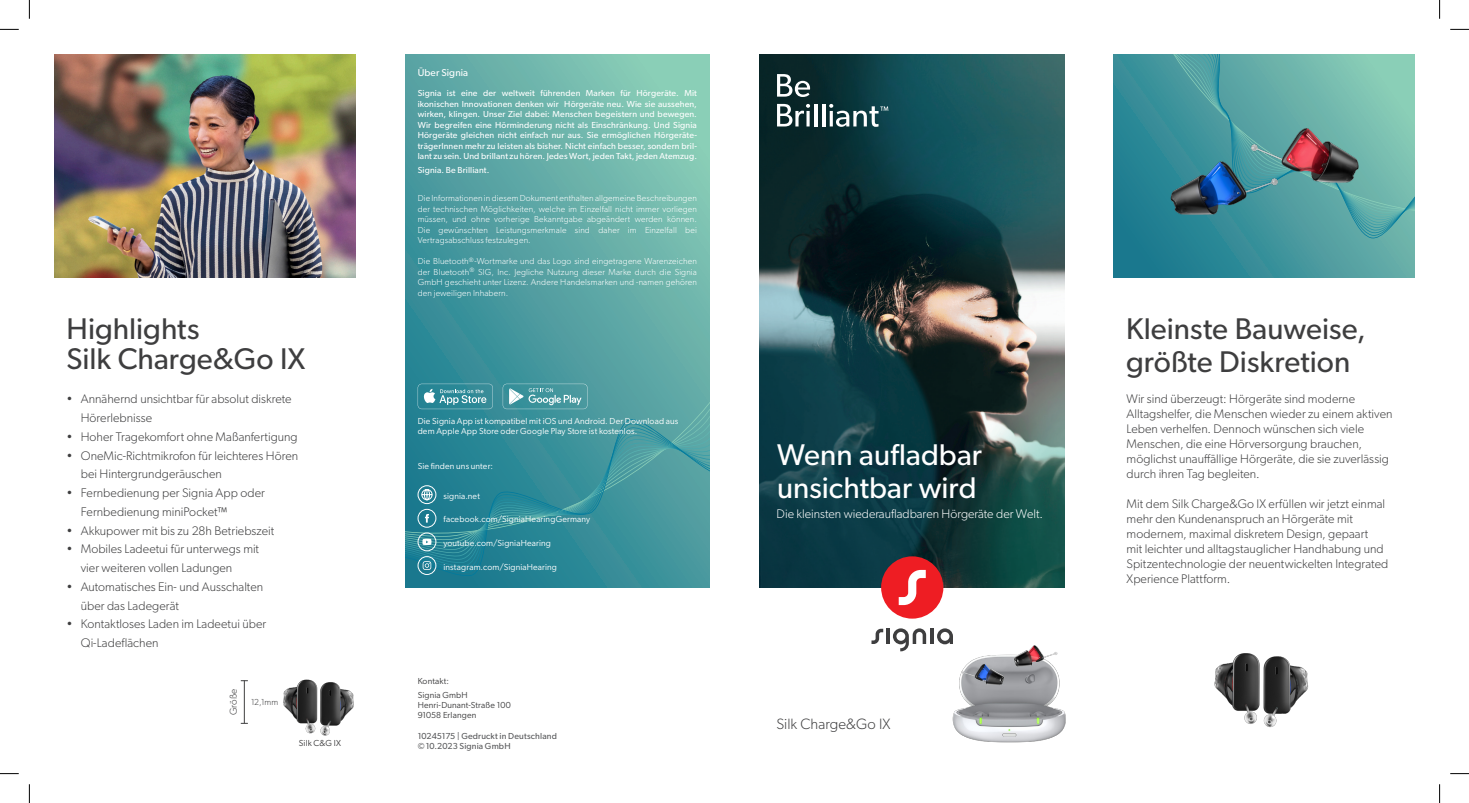
<style>
.page{position:relative;width:1469px;height:803px;background:#fff}
.page>*{position:absolute;margin:0;border:0;box-sizing:border-box;transform-origin:0 0}
._24pt_Gibson_HEAD_Book_left_white{font:30px/30px "Gibson";color:#3e3e3f}
._24pt_Gibson_HEAD_Book_left_white-2{font:30px "Gibson";color:#fff}
._12pt_Gibson_SKY_Book_left_white{font:300 15px "Gibson";color:#3e3e3f}
._10pt_COPY_Gibson_Light_left_black{font:300 12.5px/15px "Gibson";letter-spacing:.005em;color:#3e3e3f}
.t1{font:300 12.5px "Gibson";color:#fff}
._8pt_Gibson_COPY_BACK_Book_left_black{font:10px "Gibson";letter-spacing:.01em;color:#fff}
._8pt_Gibson_COPY_BACK_Regular_left_black{font:300 10px "Gibson";letter-spacing:.01em;color:#3e3e3f}
.TAB_8pt_Avenir_COPY_Regular_left_black{font:300 8.75px/10.5px "Gibson";letter-spacing:.015em;color:#fff;text-align:justify}
._8pt_Gibson_COPY_BACK_Book_left_black-2{font:8.75px/10.5px "Gibson";letter-spacing:.015em;color:#fff;text-align:justify}
._7pt_COPY_INFO_Gibson_Book_left_black{font:8.75px/10.5px "Gibson";letter-spacing:.015em;color:#fff}
._7pt_Gibson_COPY_Book_left_black{font:8.75px "Gibson";letter-spacing:.015em;color:#fff}
._8pt_Gibson_COPY_BACK_Book_left_black-3{font:8.75px "Gibson";letter-spacing:.015em;color:#3e3e3f}
.TAB_8pt_Gibson_COPY_Regular_left_black{font:8.75px "Gibson";letter-spacing:.015em;color:#57585a}
._8pt_Gibson_COPY_BACK_Book_left_black-4{font:8.75px "Gibson";letter-spacing:.015em;color:#fff}
._8pt_Gibson_COPY_BACK_Regular_left_black-2{font:8.75px "Gibson";letter-spacing:.01em;color:#3e3e3f}
._7pt_Gibson_COPY_Light_left_black{font:300 8.75px "Gibson";color:#3e3e3f}
</style>
<div class="page">
<img style="left:283px;top:679px;width:71px;height:57px">
<div style="left:1114px;top:54px;width:301px;height:223px;background:linear-gradient(to right,#0d718a,#67aea9)"></div>
<svg style="left:1114px;top:54px;width:301px;height:194px;background:#54a4a3"></svg>
<svg style="left:405px;top:54px;width:305px;height:533px;background:#67b0a9"></svg>
<svg style="left:405px;top:229px;width:305px;height:348px;background:#44979d"></svg>
<img style="left:54px;top:54px;width:301px;height:223px">
<img style="left:759px;top:54px;width:305px;height:533px">
<svg style="left:893px;top:628px;width:27px;height:23px"></svg>
<hr style="left:886px;top:629px;width:4px;height:15px;background:#3e3e3f">
<svg style="left:872px;top:629px;width:11px;height:15px"></svg>
<div style="left:881px;top:556px;width:62px;height:63px;background:#ee1d23;border-radius:50%"></div>
<svg style="left:899px;top:570px;width:27px;height:35px"></svg>
<svg style="left:777px;top:74px;width:33px;height:23px"></svg>
<svg style="left:777px;top:104px;width:33px;height:22px"></svg>
<hr style="left:814px;top:104px;width:3px;height:22px;background:#fff">
<hr style="left:822px;top:104px;width:3px;height:22px;background:#fff">
<svg style="left:829px;top:104px;width:59px;height:23px"></svg>
<hr style="left:244px;top:680px;width:1px;height:43px;background:#3e3e3f">
<svg style="left:417px;top:485px;width:20px;height:19px"></svg>
<div style="left:418px;top:509px;width:18px;height:18px;border:1px solid #fff;border-radius:50%"></div>
<svg style="left:425px;top:514px;width:4px;height:9px"></svg>
<div style="left:418px;top:533px;width:18px;height:18px;border:1px solid #fff;border-radius:50%"></div>
<svg style="left:422px;top:539px;width:9px;height:6px"></svg>
<div style="left:418px;top:556px;width:18px;height:19px;border:1px solid #fff;border-radius:50%"></div>
<svg style="left:423px;top:561px;width:8px;height:9px"></svg>
<svg style="left:418px;top:384px;width:75px;height:25px;background:#4f9ca7"></svg>
<svg style="left:503px;top:384px;width:84px;height:25px;background:#5ea5ab"></svg>
<img style="left:1214px;top:653px;width:95px;height:75px">
<img style="left:920px;top:598px;width:146px;height:145px">
<img style="left:1164px;top:66px;width:200px;height:200px">
<svg style="left:0;top:29px;width:19px;height:1px"></svg>
<svg style="left:1450px;top:29px;width:19px;height:1px"></svg>
<svg style="left:0;top:773px;width:19px;height:1px"></svg>
<svg style="left:1450px;top:773px;width:19px;height:1px"></svg>
<svg style="left:29px;top:0;width:1px;height:19px"></svg>
<svg style="left:29px;top:784px;width:1px;height:19px"></svg>
<svg style="left:1439px;top:0;width:1px;height:19px"></svg>
<svg style="left:1439px;top:784px;width:1px;height:19px"></svg>
<p class="_24pt_Gibson_HEAD_Book_left_white" style="left:67px;top:314px;width:240px">Highlights<br>Silk Charge&amp;Go IX</p>
<p class="_10pt_COPY_Gibson_Light_left_black" style="left:81px;top:389px;width:212px;line-height:18.8px;text-indent:-14px">• Annähernd unsichtbar für absolut diskrete<br>Hörerlebnisse</p>
<p class="_10pt_COPY_Gibson_Light_left_black" style="left:67px;top:429px;width:233px">• Hoher Tragekomfort ohne Maßanfertigung</p>
<p class="_10pt_COPY_Gibson_Light_left_black" style="left:81px;top:446px;width:219px;line-height:18.8px;text-indent:-14px">• OneMic-Richtmikrofon für leichteres Hören bei Hintergrundgeräuschen</p>
<p class="_10pt_COPY_Gibson_Light_left_black" style="left:81px;top:483px;width:186px;line-height:18.8px;text-indent:-14px">• Fernbedienung per Signia App oder<br>Fernbedienung miniPocket™</p>
<p class="_10pt_COPY_Gibson_Light_left_black" style="left:67px;top:523px;width:209px">• Akkupower mit bis zu 28h Betriebszeit</p>
<p class="_10pt_COPY_Gibson_Light_left_black" style="left:81px;top:539px;width:180px;line-height:18.8px;text-indent:-14px">• Mobiles Ladeetui für unterwegs mit vier weiteren vollen Ladungen</p>
<p class="_10pt_COPY_Gibson_Light_left_black" style="left:81px;top:577px;width:184px;line-height:18.8px;text-indent:-14px">• Automatisches Ein- und Ausschalten über das Ladegerät</p>
<p class="_10pt_COPY_Gibson_Light_left_black" style="left:81px;top:614px;width:187px;line-height:18.8px;text-indent:-14px">• Kontaktloses Laden im Ladeetui über<br>Qi-Ladeflächen</p>
<p class="_8pt_Gibson_COPY_BACK_Regular_left_black" style="left:227px;top:715px;width:28px;rotate:-90deg">Größe</p>
<p class="_7pt_Gibson_COPY_Light_left_black" style="left:251px;top:697px;width:29px">12,1mm</p>
<p class="_8pt_Gibson_COPY_BACK_Regular_left_black-2" style="left:299px;top:738px;width:44px">Silk C&amp;G IX</p>
<p class="_8pt_Gibson_COPY_BACK_Book_left_black" style="left:418px;top:66px;width:52px">Über Signia</p>
<p class="_8pt_Gibson_COPY_BACK_Book_left_black-2" style="left:418px;top:88px;width:281px">Signia ist eine der weltweit führenden Marken für Hörgeräte. Mit ikonischen Innovationen denken wir Hörgeräte neu. Wie sie aussehen, wirken, klingen. Unser Ziel dabei: Menschen begeistern und bewegen.<br>Wir begreifen eine Hörminderung nicht als Einschränkung. Und Signia Hörgeräte gleichen nicht einfach nur aus. Sie ermöglichen Hörgeräte&shy;trägerInnen mehr zu leisten als bisher. Nicht einfach besser, sondern bril&shy;lant zu sein. Und brillant zu hören. Jedes Wort, jeden Takt, jeden Atemzug.</p>
<p class="_8pt_Gibson_COPY_BACK_Book_left_black-2" style="left:418px;top:165px;width:73px">Signia. Be Brilliant.</p>
<p class="TAB_8pt_Avenir_COPY_Regular_left_black" style="left:418px;top:193px;width:281px">Die Informationen in diesem Dokument enthalten allgemeine Beschreibungen der technischen Möglichkeiten, welche im Einzelfall nicht immer vorliegen müssen, und ohne vorherige Bekanntgabe abgeändert werden können.<br>Die gewünschten Leistungsmerkmale sind daher im Einzelfall bei Vertragsabschluss festzulegen.</p>
<p class="TAB_8pt_Avenir_COPY_Regular_left_black" style="left:418px;top:256px;width:281px">Die Bluetooth<sup>®</sup>-Wortmarke und das Logo sind eingetragene Warenzeichen der Bluetooth<sup>®</sup> SIG, Inc. Jegliche Nutzung dieser Marke durch die Signia GmbH geschieht unter Lizenz. Andere Handelsmarken und -namen gehören den jeweiligen Inhabern.</p>
<p class="_7pt_COPY_INFO_Gibson_Book_left_black" style="left:418px;top:415px;width:262px">Die Signia App ist kompatibel mit iOS und Android. Der Download aus dem Apple App Store oder Google Play Store ist kostenlos.</p>
<p class="_8pt_Gibson_COPY_BACK_Book_left_black-4" style="left:418px;top:461px;width:77px">Sie finden uns unter:</p>
<p class="_7pt_Gibson_COPY_Book_left_black" style="left:443px;top:490px;width:38px">signia.net</p>
<p class="_7pt_Gibson_COPY_Book_left_black" style="left:443px;top:514px;width:148px">facebook.com/SigniaHearingGermany</p>
<p class="_7pt_Gibson_COPY_Book_left_black" style="left:443px;top:538px;width:109px">youtube.com/SigniaHearing</p>
<p class="_7pt_Gibson_COPY_Book_left_black" style="left:443px;top:561px;width:115px">instagram.com/SigniaHearing</p>
<p class="_8pt_Gibson_COPY_BACK_Book_left_black-3" style="left:418px;top:676px;width:33px">Kontakt:</p>
<p class="_8pt_Gibson_COPY_BACK_Book_left_black-3" style="left:418px;top:690px;width:52px">Signia GmbH</p>
<p class="_8pt_Gibson_COPY_BACK_Book_left_black-3" style="left:418px;top:700px;width:95px">Henri-Dunant-Straße 100</p>
<p class="_8pt_Gibson_COPY_BACK_Book_left_black-3" style="left:418px;top:710px;width:60px">91058 Erlangen</p>
<p class="TAB_8pt_Gibson_COPY_Regular_left_black" style="left:418px;top:730px;width:141px">10245175 | Gedruckt in Deutschland</p>
<p class="TAB_8pt_Gibson_COPY_Regular_left_black" style="left:418px;top:740px;width:94px">©10.2023 Signia GmbH</p>
<p class="_24pt_Gibson_HEAD_Book_left_white-2" style="left:777px;top:436px;width:207px">Wenn aufladbar</p>
<p class="_24pt_Gibson_HEAD_Book_left_white-2" style="left:777px;top:469px;width:201px">unsichtbar wird</p>
<p class="t1" style="left:776px;top:506px;width:268px">Die kleinsten wiederaufladbaren Hörgeräte der Welt.</p>
<p class="_12pt_Gibson_SKY_Book_left_white" style="left:776px;top:714px;width:116px">Silk Charge&amp;Go IX</p>
<p class="_24pt_Gibson_HEAD_Book_left_white" style="left:1126px;top:314px;width:241px">Kleinste Bauweise,</p>
<p class="_24pt_Gibson_HEAD_Book_left_white" style="left:1126px;top:347px;width:226px">größte Diskretion</p>
<p class="_10pt_COPY_Gibson_Light_left_black" style="left:1127px;top:391px;width:267px">Wir sind überzeugt: Hörgeräte sind moderne Alltagshelfer, die Menschen wieder zu einem aktiven Leben verhelfen. Dennoch wünschen sich viele Menschen, die eine Hörversorgung brauchen, möglichst unauffällige Hörgeräte, die sie zuverlässig durch ihren Tag begleiten.</p>
<p class="_10pt_COPY_Gibson_Light_left_black" style="left:1127px;top:496px;width:263px">Mit dem Silk Charge&amp;Go IX erfüllen wir jetzt einmal mehr den Kundenanspruch an Hörgeräte mit modernem, maximal diskretem Design, gepaart<br>mit leichter und alltagstauglicher Handhabung und Spitzentechnologie der neuentwickelten Integrated Xperience Plattform.</p>
</div>
